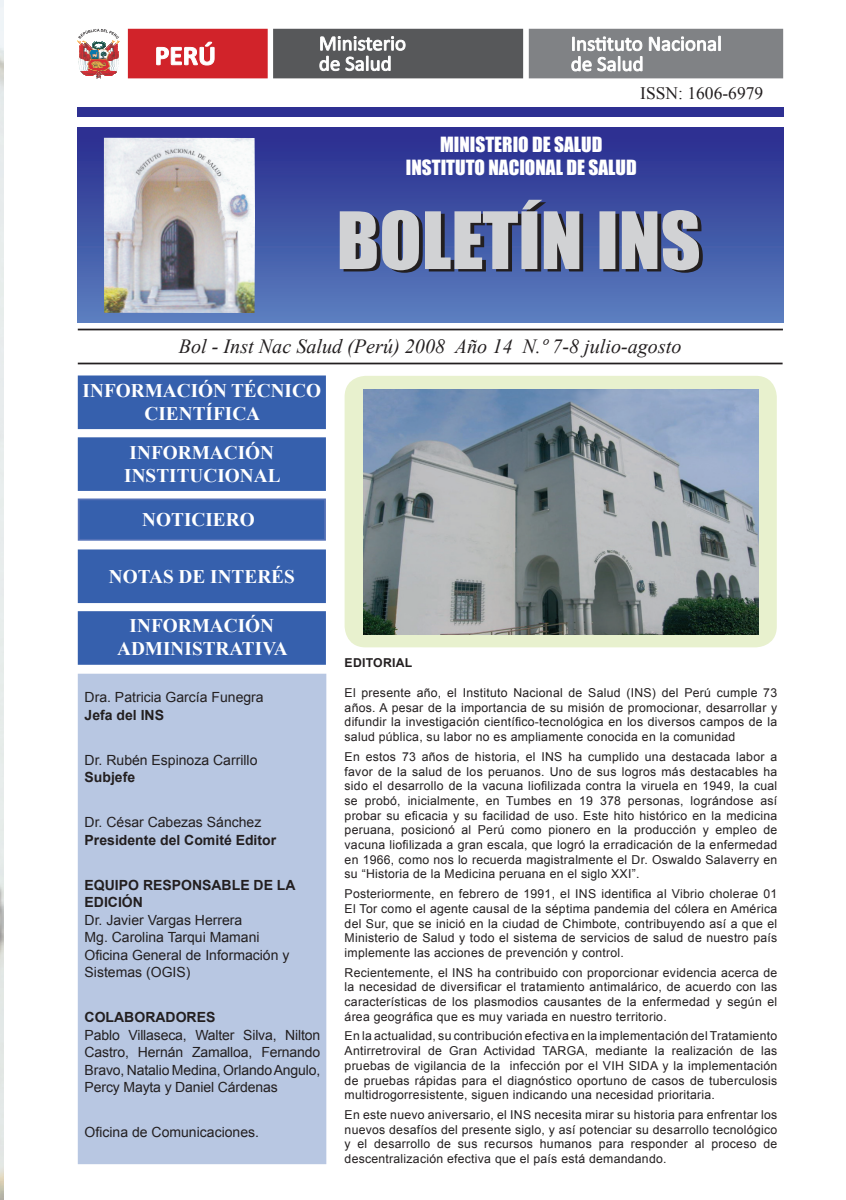
<style>
.page{position:relative;width:846px;height:1200px;background:#fff}
.page>*{position:absolute;margin:0;border:0;box-sizing:border-box;transform-origin:0 0}
.t1{font:italic 20.12px "Times New Roman";color:#231f20}
.t2{font:700 19.25px/23.1px "Times New Roman";color:#fff;text-align:center}
.t3{font:19.25px/23.1px "Impact";color:#fff;text-align:center}
.t4{font:17.5px "Times New Roman";color:#231f20}
.t5{font:14px/17.5px "Arial";color:#231f20}
.t6{font:700 14px/17.5px "Arial";color:#231f20}
.t7{font:12.25px/14.7px "Arial";letter-spacing:.02em;color:#231f20;text-align:justify}
.t8{font:700 12.25px "Arial";color:#231f20}
.s1{font-weight:700}
.s2{font-weight:400}
</style>
<div class="page">
<img style="left:0;top:0;width:4px;height:1200px">
<div style="left:344px;top:376px;width:432px;height:271px;background:#e8f1ce;border-radius:21px"></div>
<div style="left:77px;top:107px;width:705px;height:215px;background:linear-gradient(to bottom,#26258a,#597dbd)"></div>
<svg style="left:339px;top:200px;width:363px;height:73px;background:#8990ac"></svg>
<img style="left:104px;top:138px;width:151px;height:175px">
<hr style="left:78px;top:329px;width:704px;height:1px;background:#231f20">
<hr style="left:78px;top:363px;width:704px;height:1px;background:#231f20">
<div style="left:67px;top:117px;width:721px;height:10px;background:#fff"></div>
<div style="left:79px;top:674px;width:246px;height:489px;background:#b8c7e2"></div>
<div style="left:79px;top:499px;width:246px;height:41px;background:#3660ad"></div>
<div style="left:78px;top:498px;width:248px;height:43px;border:2px solid #5471b7"></div>
<div style="left:79px;top:438px;width:246px;height:52px;background:#3660ad"></div>
<div style="left:78px;top:437px;width:248px;height:54px;border:2px solid #3660ad"></div>
<div style="left:79px;top:376px;width:246px;height:52px;background:#3660ad"></div>
<div style="left:78px;top:375px;width:248px;height:54px;border:2px solid #3660ad"></div>
<div style="left:79px;top:550px;width:246px;height:52px;background:#3660ad"></div>
<div style="left:78px;top:549px;width:248px;height:54px;border:2px solid #3660ad"></div>
<div style="left:79px;top:612px;width:246px;height:52px;background:#3660ad"></div>
<div style="left:78px;top:611px;width:248px;height:54px;border:2px solid #3660ad"></div>
<svg style="left:82px;top:73px;width:33px;height:6px"></svg>
<img style="left:79px;top:50px;width:40px;height:23px">
<svg style="left:78px;top:29px;width:42px;height:21px"></svg>
<div style="left:274px;top:30px;width:248px;height:47px;background:#57585a"></div>
<div style="left:273px;top:29px;width:250px;height:49px;border:2px solid #57585a"></div>
<div style="left:529px;top:30px;width:253px;height:47px;background:#808285"></div>
<div style="left:528px;top:29px;width:254px;height:49px;border:2px solid #808285"></div>
<svg style="left:571px;top:35px;width:150px;height:37px"></svg>
<div style="left:129px;top:30px;width:138px;height:47px;background:#d1232a"></div>
<div style="left:128px;top:29px;width:139px;height:49px;border:2px solid #d1232a"></div>
<svg style="left:156px;top:41px;width:59px;height:25px"></svg>
<svg style="left:319px;top:36px;width:87px;height:36px"></svg>
<img style="left:363px;top:390px;width:395px;height:244px">
<p class="t4" style="left:640px;top:81px;width:124px">ISSN: 1606-6979</p>
<p class="t3" style="left:406px;top:132px;width:232px">MINISTERIO DE SALUD<br>INSTITUTO NACIONAL DE SALUD</p>
<p class="t1" style="left:179px;top:332px;width:504px">Bol - Inst Nac Salud (Perú) 2008 Año 14 N.º 7-8 julio-agosto</p>
<p class="t2" style="left:83px;top:378px;width:240px">INFORMACIÓN TÉCNICO<br>CIENTÍFICA</p>
<p class="t2" style="left:124px;top:440px;width:158px;text-align:left">INFORMACIÓN<br>INSTITUCIONAL</p>
<p class="t2" style="left:142px;top:507px;width:114px">NOTICIERO</p>
<p class="t2" style="left:109px;top:564px;width:187px">NOTAS DE INTERÉS</p>
<p class="t2" style="left:117px;top:614px;width:172px">INFORMACIÓN<br>ADMINISTRATIVA</p>
<p class="t5" style="left:85px;top:689px;width:180px">Dra. Patricia García Funegra<br><span class="s1">Jefa del INS</span></p>
<p class="t5" style="left:85px;top:751px;width:174px">Dr. Rubén Espinoza Carrillo<br><span class="s1">Subjefe</span></p>
<p class="t6" style="left:85px;top:814px;width:193px"><span class="s2">Dr. César Cabezas Sánchez<br></span>Presidente del Comité Editor</p>
<p class="t5" style="left:85px;top:876px;width:212px"><span class="s1">EQUIPO RESPONSABLE DE LA<br>EDICIÓN<br></span>Dr. Javier Vargas Herrera<br>Mg. Carolina Tarqui Mamani<br>Oficina General de Información y<br>Sistemas (OGIS)</p>
<p class="t5" style="left:85px;top:1008px;width:237px"><span class="s1">COLABORADORES<br></span>Pablo Villaseca, Walter Silva, Nilton<br>Castro, Hernán Zamalloa, Fernando<br>Bravo, Natalio Medina, Orlando Angulo,<br>Percy Mayta y Daniel Cárdenas</p>
<p class="t5" style="left:85px;top:1123px;width:176px">Oficina de Comunicaciones.</p>
<p class="t8" style="left:344px;top:655px;width:17px">Edito</p>
<p class="t8" style="left:383px;top:655px;width:17px">rial</p>
<p class="t7" style="left:344px;top:685px;width:434px">El presente año, el Instituto Nacional de Salud (INS) del Perú cumple 73 años. A pesar de la importancia de su misión de promocionar, desarrollar y difundir la investigación científico-tecnológica en los diversos campos de la salud pública, su labor no es ampliamente conocida en la comunidad</p>
<p class="t7" style="left:344px;top:749px;width:434px">En estos 73 años de historia, el INS ha cumplido una destacada labor a favor de la salud de los peruanos. Uno de sus logros más destacables ha sido el desarrollo de la vacuna liofilizada contra la viruela en 1949, la cual se probó, inicialmente, en Tumbes en 19 378 personas, lográndose así probar su eficacia y su facilidad de uso. Este hito histórico en la medicina peruana, posicionó al Perú como pionero en la producción y empleo de vacuna liofilizada a gran escala, que logró la erradicación de la enfermedad en 1966, como nos lo recuerda magistralmente el Dr. Oswaldo Salaverry en su “Historia de la Medicina peruana en el siglo XXI”.</p>
<p class="t7" style="left:344px;top:886px;width:434px">Posteriormente, en febrero de 1991, el INS identifica al Vibrio cholerae 01<br>El Tor como el agente causal de la séptima pandemia del cólera en América del Sur, que se inició en la ciudad de Chimbote, contribuyendo así a que el Ministerio de Salud y todo el sistema de servicios de salud de nuestro país implemente las acciones de prevención y control.</p>
<p class="t7" style="left:344px;top:965px;width:434px">Recientemente, el INS ha contribuido con proporcionar evidencia acerca de la necesidad de diversificar el tratamiento antimalárico, de acuerdo con las características de los plasmodios causantes de la enfermedad y según el área geográfica que es muy variada en nuestro territorio.</p>
<p class="t7" style="left:344px;top:1029px;width:434px">En la actualidad, su contribución efectiva en la implementación del Tratamiento Antirretroviral de Gran Actividad TARGA, mediante la realización de las pruebas de vigilancia de la infección por el VIH SIDA y la implementación de pruebas rápidas para el diagnóstico oportuno de casos de tuberculosis multidrogorresistente, siguen indicando una necesidad prioritaria.</p>
<p class="t7" style="left:344px;top:1107px;width:434px">En este nuevo aniversario, el INS necesita mirar su historia para enfrentar los nuevos desafíos del presente siglo, y así potenciar su desarrollo tecnológico y el desarrollo de sus recursos humanos para responder al proceso de descentralización efectiva que el país está demandando.</p>
</div>
